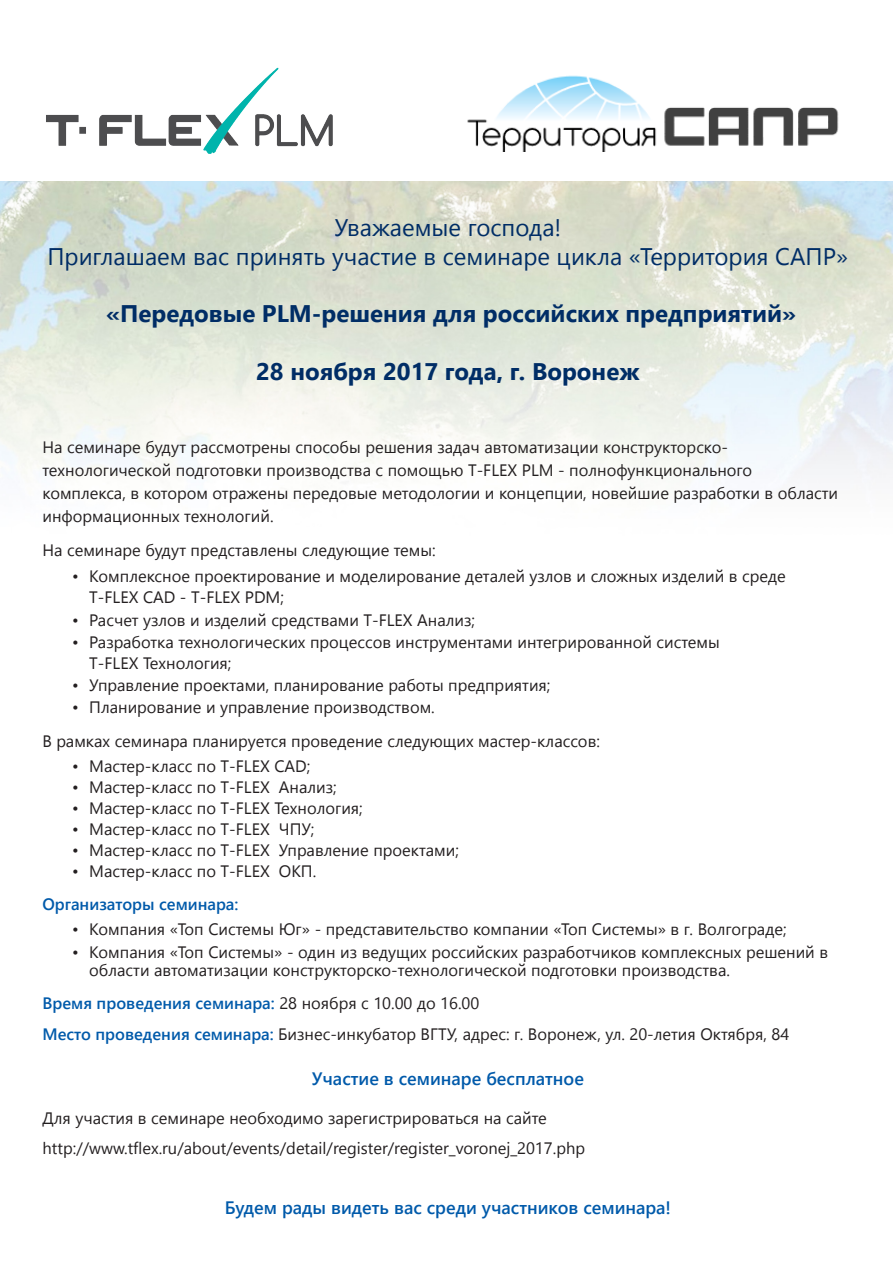
<style>
.page{position:relative;width:893px;height:1263px;background:#fff}
.page>*{position:absolute;margin:0;border:0;box-sizing:border-box;transform-origin:0 0}
.Заголовок{font:24px "Segoe UI";color:#002d66}
.Заголовок_болд{font:700 24px "Segoe UI";color:#002d66}
.текст_bold{font:600 18px "Segoe UI";color:#015aaa}
.текст{font:16.5px/22.8px "Segoe UI";color:#231f20}
.текст_bold_copy{font:600 16.5px "Segoe UI";color:#015aaa}
.текст-2{font:600 16.5px "Segoe UI";color:#015aaa}
.s1{font-weight:400;color:#231f20}
.s2{font-weight:600;color:#015aaa}
</style>
<div class="page">
<img style="left:46px;top:67px;width:287px;height:87px">
<img style="left:467px;top:75px;width:372px;height:77px">
<img style="left:0;top:181px;width:893px;height:298px">
<p class="Заголовок" style="left:334px;top:208px;width:229px">Уважаемые господа!</p>
<p class="Заголовок" style="left:47px;top:237px;width:802px">Приглашаем вас принять участие в семинаре цикла «Территория САПР»</p>
<p class="Заголовок_болд" style="left:106px;top:294px;width:691px">«Передовые PLM-решения для российских предприятий»</p>
<p class="Заголовок_болд" style="left:256px;top:352px;width:385px">28 ноября 2017 года, г. Воронеж</p>
<p class="текст" style="left:43px;top:436px;width:797px">На семинаре будут рассмотрены способы решения задач автоматизации конструкторско&shy;технологической подготовки производства с помощью T-FLEX PLM - полнофункционального комплекса, в котором отражены передовые методологии и концепции, новейшие разработки в области информационных технологий.</p>
<p class="текст" style="left:43px;top:538px;width:395px">На семинаре будут представлены следующие темы:</p>
<p class="текст" style="left:89px;top:566px;width:698px;line-height:21px;text-indent:-17px">• Комплексное проектирование и моделирование деталей узлов и сложных изделий в среде<br>T-FLEX CAD - T-FLEX PDM;</p>
<p class="текст" style="left:72px;top:608px;width:404px">• Расчет узлов и изделий средствами T-FLEX Анализ;</p>
<p class="текст" style="left:89px;top:631px;width:632px;line-height:21px;text-indent:-17px">• Разработка технологических процессов инструментами интегрированной системы<br>T-FLEX Технология;</p>
<p class="текст" style="left:72px;top:674px;width:480px">• Управление проектами, планирование работы предприятия;</p>
<p class="текст" style="left:72px;top:696px;width:364px">• Планирование и управление производством.</p>
<p class="текст" style="left:43px;top:729px;width:559px">В рамках семинара планируется проведение следующих мастер-классов:</p>
<p class="текст" style="left:72px;top:754px;width:240px">• Мастер-класс по T-FLEX CAD;</p>
<p class="текст" style="left:72px;top:775px;width:266px">• Мастер-класс по T-FLEX Анализ;</p>
<p class="текст" style="left:72px;top:796px;width:292px">• Мастер-класс по T-FLEX Технология;</p>
<p class="текст" style="left:72px;top:817px;width:244px">• Мастер-класс по T-FLEX ЧПУ;</p>
<p class="текст" style="left:72px;top:838px;width:388px">• Мастер-класс по T-FLEX Управление проектами;</p>
<p class="текст" style="left:72px;top:859px;width:245px">• Мастер-класс по T-FLEX ОКП.</p>
<p class="текст-2" style="left:43px;top:891px;width:198px">Организаторы семинара:</p>
<p class="текст" style="left:72px;top:918px;width:716px">• Компания «Топ Системы Юг» - представительство компании «Топ Системы» в г. Волгограде;</p>
<p class="текст" style="left:89px;top:942px;width:740px;line-height:18px;text-indent:-17px">• Компания «Топ Системы» - один из ведущих российских разработчиков комплексных решений в области автоматизации конструкторско-технологической подготовки производства.</p>
<p class="текст_bold_copy" style="left:43px;top:990px;width:438px">Время проведения семинара: <span class="s1">28 ноября с 10.00 до 16.00</span></p>
<p class="текст" style="left:43px;top:1022px;width:748px"><span class="s2">Место проведения семинара:</span> Бизнес-инкубатор ВГТУ, адрес: г. Воронеж, ул. 20-летия Октября, 84</p>
<p class="текст_bold" style="left:312px;top:1064px;width:273px">Участие в семинаре бесплатное</p>
<p class="текст" style="left:43px;top:1106px;width:506px">Для участия в семинаре необходимо зарегистрироваться на сайте</p>
<p class="текст" style="left:43px;top:1136px;width:544px">http://www.tflex.ru/about/events/detail/register/register_voronej_2017.php</p>
<p class="текст_bold" style="left:225px;top:1193px;width:448px">Будем рады видеть вас среди участников семинара!</p>
</div>
